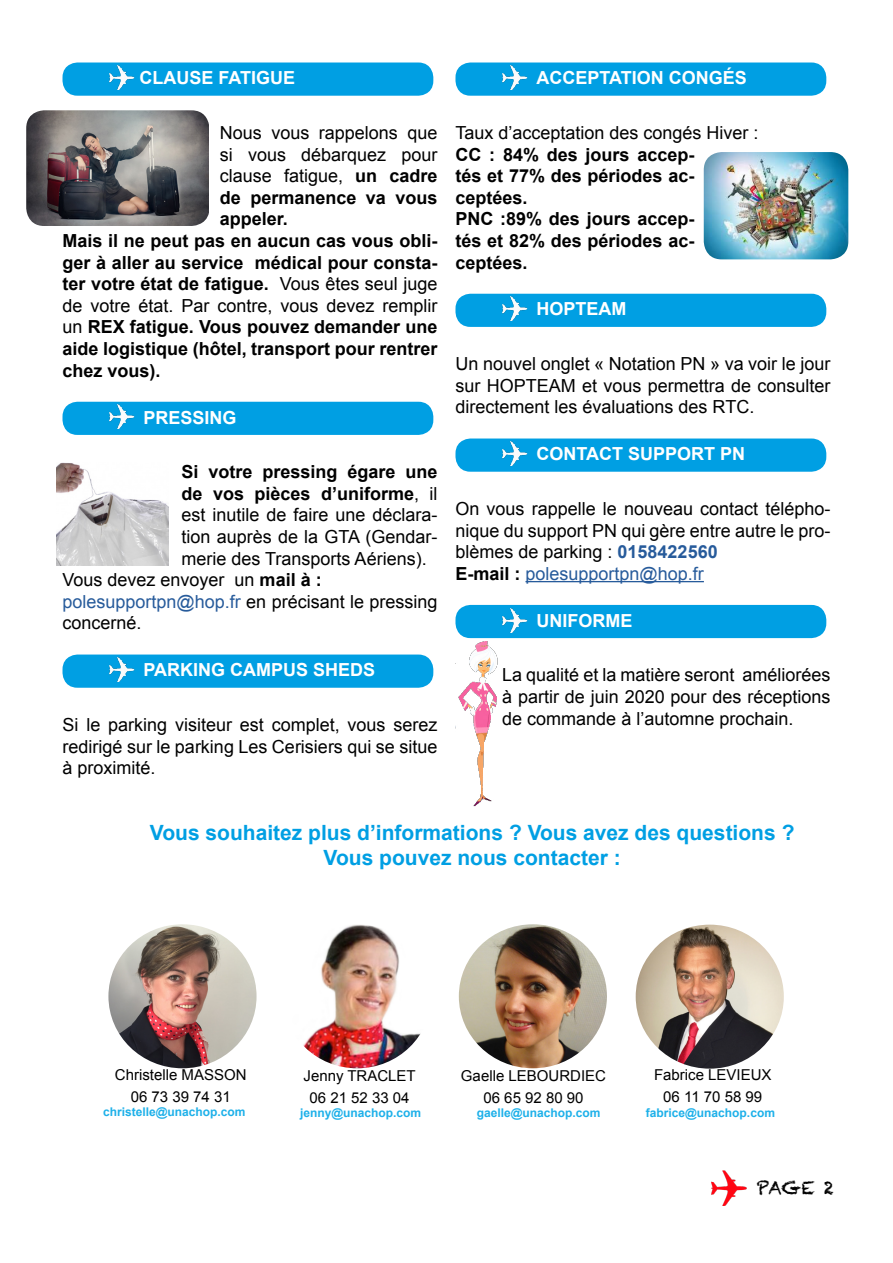
<style>
.page{position:relative;width:893px;height:1263px;background:#fff}
.page>*{position:absolute;margin:0;border:0;box-sizing:border-box;transform-origin:0 0}
.t1{font:700 21px/25.2px "Arial";color:#009fe3;text-align:center}
.t2{font:18px/21.6px "Arial";color:#000;text-align:justify}
.t3{font:700 18px/21.6px "Arial";color:#000}
.t4{font:700 18px "Arial";color:#fff}
.t5{font:18px "Chalkduster";color:#000}
.t6{font:15px/21.6px "Arial";color:#000;text-align:center}
.t7{font:700 12px "Arial";color:#1db0e9}
.s1{font-weight:700}
.s2{font-weight:400}
.s3{color:#275b9b}
.s4{font-weight:700;color:#275b9b}
</style>
<div class="page">
<img style="left:108px;top:924px;width:149px;height:144px">
<img style="left:303px;top:924px;width:118px;height:144px">
<img style="left:57px;top:463px;width:112px;height:102px">
<img style="left:711px;top:1170px;width:36px;height:35px">
<img style="left:26px;top:110px;width:183px;height:116px">
<div style="left:64px;top:64px;width:368px;height:30px;background:#009fe3;border-radius:14px"></div>
<div style="left:63px;top:63px;width:370px;height:33px;border:3px solid #009fe3;border-radius:14px"></div>
<img style="left:110px;top:66px;width:24px;height:24px">
<div style="left:64px;top:403px;width:368px;height:30px;background:#009fe3;border-radius:14px"></div>
<div style="left:63px;top:402px;width:370px;height:33px;border:3px solid #009fe3;border-radius:14px"></div>
<img style="left:110px;top:405px;width:24px;height:24px">
<div style="left:64px;top:656px;width:368px;height:30px;background:#009fe3;border-radius:14px"></div>
<div style="left:63px;top:654px;width:370px;height:34px;border:3px solid #009fe3;border-radius:14px"></div>
<img style="left:110px;top:658px;width:24px;height:24px">
<hr style="left:525px;top:581px;width:179px;height:1px;background:#275b9b">
<div style="left:457px;top:64px;width:368px;height:30px;background:#009fe3;border-radius:14px"></div>
<div style="left:455px;top:63px;width:371px;height:33px;border:3px solid #009fe3;border-radius:14px"></div>
<img style="left:503px;top:66px;width:24px;height:24px">
<div style="left:457px;top:295px;width:368px;height:30px;background:#009fe3;border-radius:14px"></div>
<div style="left:455px;top:294px;width:371px;height:33px;border:3px solid #009fe3;border-radius:14px"></div>
<img style="left:503px;top:297px;width:24px;height:24px">
<div style="left:457px;top:440px;width:368px;height:30px;background:#009fe3;border-radius:14px"></div>
<div style="left:455px;top:438px;width:371px;height:34px;border:3px solid #009fe3;border-radius:14px"></div>
<img style="left:503px;top:442px;width:24px;height:24px">
<div style="left:457px;top:606px;width:368px;height:31px;background:#009fe3;border-radius:14px"></div>
<div style="left:455px;top:605px;width:371px;height:33px;border:3px solid #009fe3;border-radius:14px"></div>
<img style="left:503px;top:608px;width:24px;height:24px">
<img style="left:459px;top:924px;width:148px;height:144px">
<img style="left:636px;top:925px;width:148px;height:144px">
<img style="left:704px;top:152px;width:144px;height:107px">
<img style="left:458px;top:641px;width:40px;height:166px">
<p class="t4" style="left:139px;top:66px;width:157px">CLAUSE FATIGUE</p>
<p class="t2" style="left:220px;top:122px;width:219px">Nous vous rappelons que</p>
<p class="t2" style="left:220px;top:144px;width:219px">si vous débarquez pour</p>
<p class="t2" style="left:220px;top:165px;width:219px">clause fatigue, <span class="s1">un cadre</span></p>
<p class="t3" style="left:220px;top:187px;width:219px">de permanence va vous</p>
<p class="t3" style="left:220px;top:209px;width:70px">appeler.</p>
<p class="t3" style="left:63px;top:230px;width:376px">Mais il ne peut pas en aucun cas vous obli-</p>
<p class="t3" style="left:63px;top:252px;width:376px">ger à aller au service médical pour consta-</p>
<p class="t3" style="left:63px;top:274px;width:376px">ter votre état de fatigue. <span class="s2">Vous êtes seul juge</span></p>
<p class="t2" style="left:63px;top:295px;width:376px">de votre état. Par contre, vous devez remplir</p>
<p class="t3" style="left:63px;top:317px;width:376px"><span class="s2">un</span> REX fatigue. Vous pouvez demander une</p>
<p class="t3" style="left:63px;top:338px;width:376px">aide logistique (hôtel, transport pour rentrer</p>
<p class="t3" style="left:63px;top:360px;width:100px">chez vous).</p>
<p class="t4" style="left:143px;top:405px;width:95px">PRESSING</p>
<p class="t3" style="left:182px;top:462px;width:257px">Si votre pressing égare une</p>
<p class="t3" style="left:182px;top:483px;width:257px">de vos pièces d’uniforme<span class="s2">, il</span></p>
<p class="t2" style="left:182px;top:504px;width:257px">est inutile de faire une déclara-</p>
<p class="t2" style="left:182px;top:526px;width:257px">tion auprès de la GTA (Gendar-</p>
<p class="t2" style="left:182px;top:548px;width:247px">merie des Transports Aériens).</p>
<p class="t2" style="left:63px;top:569px;width:261px">Vous devez envoyer un <span class="s1">mail à :</span></p>
<p class="t2" style="left:63px;top:591px;width:376px"><span class="s3">polesupportpn@hop.fr</span> en précisant le pressing</p>
<p class="t2" style="left:63px;top:612px;width:81px">concerné.</p>
<p class="t4" style="left:143px;top:658px;width:233px">PARKING CAMPUS SHEDS</p>
<p class="t2" style="left:63px;top:714px;width:376px">Si le parking visiteur est complet, vous serez redirigé sur le parking Les Cerisiers qui se situe à proximité.</p>
<p class="t4" style="left:536px;top:66px;width:212px">ACCEPTATION CONGÉS</p>
<p class="t2" style="left:455px;top:122px;width:305px">Taux d’acceptation des congés Hiver :</p>
<p class="t3" style="left:455px;top:144px;width:240px">CC : 84% des jours accep&shy;tés et 77% des périodes ac&shy;ceptées.<br>PNC :89% des jours accep&shy;tés et 82% des périodes ac&shy;ceptées.</p>
<p class="t4" style="left:536px;top:297px;width:91px">HOPTEAM</p>
<p class="t2" style="left:455px;top:353px;width:376px">Un nouvel onglet « Notation PN » va voir le jour sur HOPTEAM et vous permettra de consulter directement les évaluations des RTC.</p>
<p class="t4" style="left:536px;top:442px;width:210px">CONTACT SUPPORT PN</p>
<p class="t2" style="left:455px;top:498px;width:376px;text-align:left">On vous rappelle le nouveau contact télépho&shy;nique du support PN qui gère entre autre le pro&shy;blèmes de parking : <span class="s4">0158422560<br></span><span class="s1">E-mail :</span> <span class="s3">polesupportpn@hop.fr</span></p>
<p class="t4" style="left:536px;top:608px;width:97px">UNIFORME</p>
<p class="t2" style="left:502px;top:664px;width:330px">La qualité et la matière seront améliorées à partir de juin 2020 pour des réceptions de commande à l’automne prochain.</p>
<p class="t1" style="left:150px;top:821px;width:646px">Vous souhaitez plus d’informations ? Vous avez des questions ?<br>Vous pouvez nous contacter :</p>
<p class="t6" style="left:115px;top:1064px;width:133px">Christelle MASSON<br>06 73 39 74 31</p>
<p class="t6" style="left:304px;top:1065px;width:114px">Jenny TRACLET<br>06 21 52 33 04</p>
<p class="t6" style="left:654px;top:1064px;width:119px">Fabrice LEVIEUX<br>06 11 70 58 99</p>
<p class="t7" style="left:646px;top:1105px;width:131px">fabrice@unachop.com</p>
<p class="t6" style="left:461px;top:1065px;width:147px">Gaelle LEBOURDIEC<br>06 65 92 80 90</p>
<p class="t7" style="left:103px;top:1104px;width:144px">christelle@unachop.com</p>
<p class="t7" style="left:477px;top:1105px;width:125px">gaelle@unachop.com</p>
<p class="t7" style="left:300px;top:1105px;width:123px">jenny@unachop.com</p>
<p class="t5" style="left:757px;top:1177px;width:79px">PAGE 2</p>
</div>
